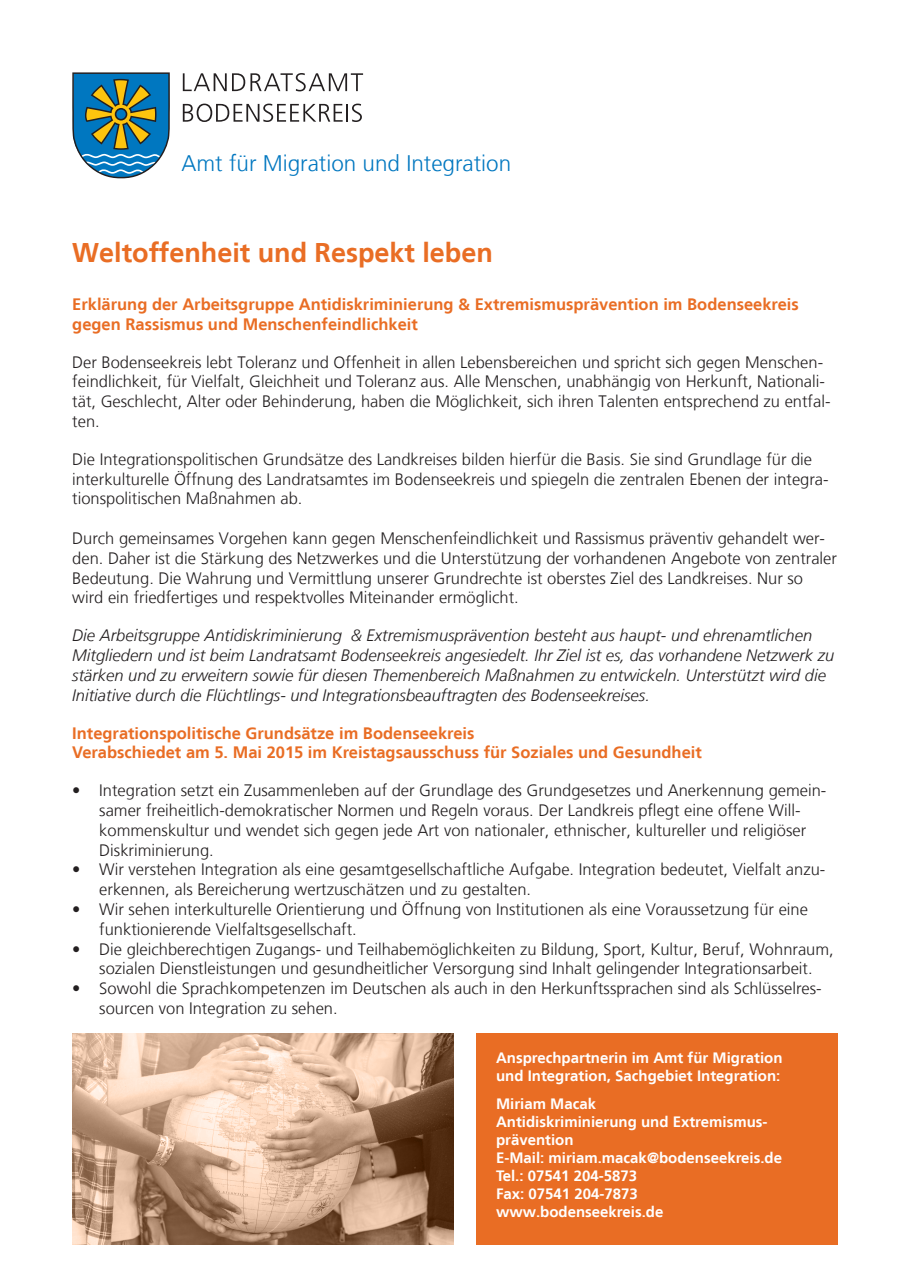
<style>
.page{position:relative;width:910px;height:1280px;background:#fff}
.page>*{position:absolute;margin:0;border:0;box-sizing:border-box;transform-origin:0 0}
.t1{font:700 27px "Frutiger LT";color:#e96d24}
.t2{font:300 22.5px "Frutiger LT";color:#0077c0}
.t3{font:300 16.5px/19.8px "Frutiger LT";color:#231f20}
.t4{font:italic 300 16.5px/19.8px "Frutiger LT";color:#231f20}
.t5{font:700 16.5px "Frutiger LT";color:#e96d24}
.t6{font:700 15px/18px "Frutiger LT";color:#fff}
</style>
<div class="page">
<div style="left:476px;top:1033px;width:362px;height:212px;background:#e96d24"></div>
<img style="left:72px;top:1033px;width:382px;height:212px">
<svg style="left:183px;top:73px;width:180px;height:18px"></svg>
<svg style="left:183px;top:104px;width:179px;height:18px"></svg>
<svg style="left:72px;top:72px;width:98px;height:106px"></svg>
<p class="t2" style="left:182px;top:150px;width:331px">Amt für Migration und Integration</p>
<p class="t1" style="left:72px;top:236px;width:422px">Weltoffenheit und Respekt leben</p>
<p class="t5" style="left:72px;top:295px;width:728px">Erklärung der Arbeitsgruppe Antidiskriminierung &amp; Extremismusprävention im Bodenseekreis</p>
<p class="t5" style="left:72px;top:314px;width:347px">gegen Rassismus und Menschenfeindlichkeit</p>
<p class="t3" style="left:72px;top:352px;width:760px">Der Bodenseekreis lebt Toleranz und Offenheit in allen Lebensbereichen und spricht sich gegen Menschen&shy;feindlichkeit, für Vielfalt, Gleichheit und Toleranz aus. Alle Menschen, unabhängig von Herkunft, Nationali&shy;tät, Geschlecht, Alter oder Behinderung, haben die Möglichkeit, sich ihren Talenten entsprechend zu entfal&shy;ten.</p>
<p class="t3" style="left:72px;top:449px;width:758px">Die Integrationspolitischen Grundsätze des Landkreises bilden hierfür die Basis. Sie sind Grundlage für die interkulturelle Öffnung des Landratsamtes im Bodenseekreis und spiegeln die zentralen Ebenen der integra&shy;tionspolitischen Maßnahmen ab.</p>
<p class="t3" style="left:72px;top:529px;width:766px">Durch gemeinsames Vorgehen kann gegen Menschenfeindlichkeit und Rassismus präventiv gehandelt wer&shy;den. Daher ist die Stärkung des Netzwerkes und die Unterstützung der vorhandenen Angebote von zentraler Bedeutung. Die Wahrung und Vermittlung unserer Grundrechte ist oberstes Ziel des Landkreises. Nur so wird ein friedfertiges und respektvolles Miteinander ermöglicht.</p>
<p class="t4" style="left:72px;top:626px;width:763px">Die Arbeitsgruppe Antidiskriminierung &amp; Extremismusprävention besteht aus haupt- und ehrenamtlichen Mitgliedern und ist beim Landratsamt Bodenseekreis angesiedelt. Ihr Ziel ist es, das vorhandene Netzwerk zu stärken und zu erweitern sowie für diesen Themenbereich Maßnahmen zu entwickeln. Unterstützt wird die Initiative durch die Flüchtlings- und Integrationsbeauftragten des Bodenseekreises.</p>
<p class="t5" style="left:72px;top:723px;width:404px">Integrationspolitische Grundsätze im Bodenseekreis</p>
<p class="t5" style="left:72px;top:743px;width:631px">Verabschiedet am 5. Mai 2015 im Kreistagsausschuss für Soziales und Gesundheit</p>
<p class="t3" style="left:99px;top:781px;width:729px;text-indent:-27px">• Integration setzt ein Zusammenleben auf der Grundlage des Grundgesetzes und Anerkennung gemein&shy;samer freiheitlich-demokratischer Normen und Regeln voraus. Der Landkreis pflegt eine offene Will&shy;kommenskultur und wendet sich gegen jede Art von nationaler, ethnischer, kultureller und religiöser Diskriminierung.</p>
<p class="t3" style="left:99px;top:860px;width:728px;text-indent:-27px">• Wir verstehen Integration als eine gesamtgesellschaftliche Aufgabe. Integration bedeutet, Vielfalt anzu&shy;erkennen, als Bereicherung wertzuschätzen und zu gestalten.</p>
<p class="t3" style="left:99px;top:899px;width:710px;text-indent:-27px">• Wir sehen interkulturelle Orientierung und Öffnung von Institutionen als eine Voraussetzung für eine funktionierende Vielfaltsgesellschaft.</p>
<p class="t3" style="left:72px;top:939px;width:763px;text-align:center">• Die gleichberechtigen Zugangs- und Teilhabemöglichkeiten zu Bildung, Sport, Kultur, Beruf, Wohnraum, sozialen Dienstleistungen und gesundheitlicher Versorgung sind Inhalt gelingender Integrationsarbeit.</p>
<p class="t3" style="left:99px;top:979px;width:724px;text-indent:-27px">• Sowohl die Sprachkompetenzen im Deutschen als auch in den Herkunftssprachen sind als Schlüsselres&shy;sourcen von Integration zu sehen.</p>
<p class="t6" style="left:496px;top:1048px;width:288px">Ansprechpartnerin im Amt für Migration</p>
<p class="t6" style="left:496px;top:1066px;width:286px">und Integration, Sachgebiet Integration:</p>
<p class="t6" style="left:496px;top:1095px;width:102px">Miriam Macak</p>
<p class="t6" style="left:496px;top:1113px;width:287px">Antidiskriminierung und Extremismus&shy;prävention<br>E-Mail: miriam.macak@bodenseekreis.de</p>
<p class="t6" style="left:496px;top:1167px;width:142px">Tel.: 07541 204-5873</p>
<p class="t6" style="left:496px;top:1185px;width:143px">Fax: 07541 204-7873</p>
<p class="t6" style="left:496px;top:1203px;width:169px">www.bodenseekreis.de</p>
</div>
